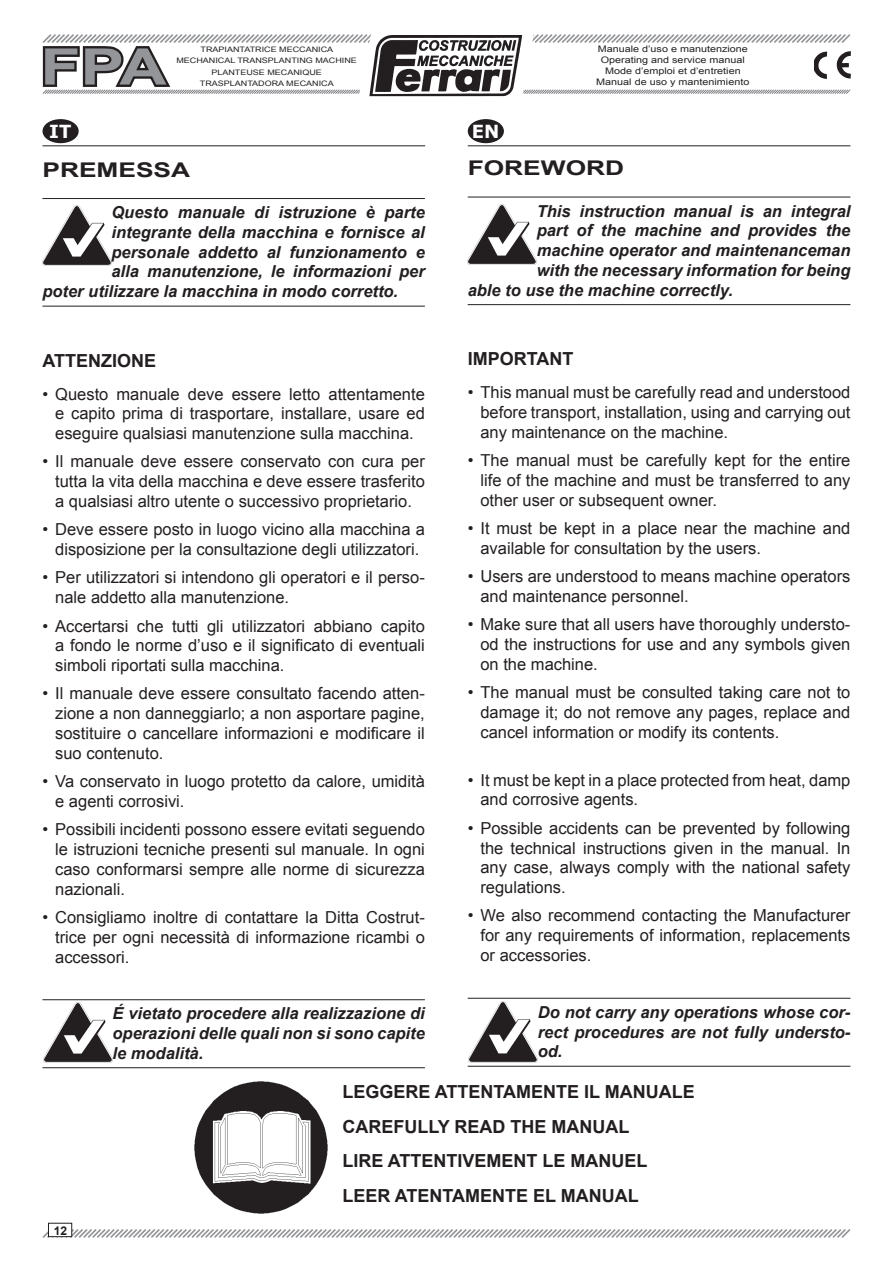
<style>
.page{position:relative;width:893px;height:1263px;background:#fff}
.page>*{position:absolute;margin:0;border:0;box-sizing:border-box;transform-origin:0 0}
.t1{font:700 50.4px "Arial";color:#939598;scale:1.3 1}
.t2{font:700 20.25px "Arial";color:#231f20;scale:1.3 1}
.t3{font:700 18px/34.3px "Arial";color:#231f20}
.t4{font:700 18px "Verdana";color:#fff}
.t5{font:16.5px/19.8px "Arial";color:#231f20;text-align:justify}
.t6{font:italic 700 16.5px/19.8px "Arial";color:#231f20;text-align:justify}
.t7{font:700 12px "Arial";color:#231f20}
.t8{font:9px/10.8px "Arial";color:#231f20;text-align:center;scale:1.2 1}
.t9{font:7.5px/11.2px "Arial";color:#231f20;text-align:center;scale:1.2 1}
</style>
<div class="page">
<div style="left:43px;top:120px;width:35px;height:22px;background:#231f20;border-radius:50%"></div>
<div style="left:43px;top:119px;width:36px;height:24px;border:2px solid #231f20;border-radius:50%"></div>
<hr style="left:43px;top:145px;width:382px;height:1px;background:#231f20">
<svg style="left:42px;top:1227px;width:809px;height:11px"></svg>
<div style="left:48px;top:1223px;width:24px;height:13px;background:#fff"></div>
<div style="left:48px;top:1223px;width:24px;height:14px;border:1px solid #231f20"></div>
<div style="left:468px;top:120px;width:35px;height:22px;background:#231f20;border-radius:50%"></div>
<div style="left:468px;top:119px;width:36px;height:24px;border:2px solid #231f20;border-radius:50%"></div>
<hr style="left:468px;top:145px;width:382px;height:1px;background:#231f20">
<svg style="left:42px;top:34px;width:809px;height:63px"></svg>
<img style="left:367px;top:34px;width:156px;height:62px">
<hr style="left:42px;top:198px;width:383px;height:1px;background:#231f20">
<hr style="left:42px;top:306px;width:383px;height:1px;background:#231f20">
<hr style="left:42px;top:999px;width:383px;height:1px;background:#231f20">
<hr style="left:42px;top:1067px;width:383px;height:1px;background:#231f20">
<hr style="left:468px;top:197px;width:382px;height:1px;background:#231f20">
<hr style="left:468px;top:304px;width:382px;height:1px;background:#231f20">
<hr style="left:468px;top:998px;width:382px;height:1px;background:#231f20">
<hr style="left:468px;top:1066px;width:382px;height:1px;background:#231f20">
<img style="left:43px;top:205px;width:68px;height:60px">
<img style="left:468px;top:205px;width:69px;height:60px">
<img style="left:44px;top:1002px;width:69px;height:60px">
<img style="left:469px;top:1002px;width:69px;height:60px">
<img style="left:195px;top:1081px;width:132px;height:132px">
<h1 class="t1" style="left:40px;top:33px;width:99px">FPA</h1>
<p class="t9" style="left:176px;top:44px;width:152px">TRAPIANTATRICE MECCANICA<br>MECHANICAL TRANSPLANTING MACHINE<br>PLANTEUSE MECANIQUE</p>
<p class="t9" style="left:200px;top:78px;width:113px">TRASPLANTADORA MECANICA</p>
<p class="t8" style="left:596px;top:44px;width:129px">Manuale d’uso e manutenzione<br>Operating and service manual<br>Mode d’emploi et d’entretien<br>Manual de uso y mantenimiento</p>
<p class="t4" style="left:49px;top:118px;width:24px">IT</p>
<p class="t4" style="left:472px;top:118px;width:29px">EN</p>
<p class="t2" style="left:42px;top:156px;width:115px">PREMESSA</p>
<p class="t6" style="left:111px;top:203px;width:315px">Questo manuale di istruzione è parte</p>
<p class="t6" style="left:111px;top:223px;width:315px">integrante della macchina e fornisce al</p>
<p class="t6" style="left:111px;top:242px;width:315px">personale addetto al funzionamento e</p>
<p class="t6" style="left:111px;top:262px;width:315px">alla manutenzione, le informazioni per</p>
<p class="t6" style="left:42px;top:282px;width:357px">poter utilizzare la macchina in modo corretto.</p>
<p class="t2" style="left:468px;top:155px;width:122px">FOREWORD</p>
<p class="t6" style="left:537px;top:201px;width:315px">This instruction manual is an integral</p>
<p class="t6" style="left:537px;top:221px;width:315px">part of the machine and provides the</p>
<p class="t6" style="left:537px;top:241px;width:315px">machine operator and maintenanceman</p>
<p class="t6" style="left:537px;top:261px;width:315px">with the necessary information for being</p>
<p class="t6" style="left:468px;top:281px;width:267px">able to use the machine correctly.</p>
<p class="t3" style="left:42px;top:344px;width:115px">ATTENZIONE</p>
<p class="t5" style="left:55px;top:384px;width:371px;text-indent:-13px">• Questo manuale deve essere letto attentamente e capito prima di trasportare, installare, usare ed eseguire qualsiasi manutenzione sulla macchina.</p>
<p class="t5" style="left:55px;top:452px;width:371px;text-indent:-13px">• Il manuale deve essere conservato con cura per tutta la vita della macchina e deve essere trasferito a qualsiasi altro utente o successivo proprietario.</p>
<p class="t5" style="left:42px;top:520px;width:384px;text-align:center">• Deve essere posto in luogo vicino alla macchina a disposizione per la consultazione degli utilizzatori.</p>
<p class="t5" style="left:55px;top:568px;width:371px;text-indent:-13px">• Per utilizzatori si intendono gli operatori e il perso&shy;nale addetto alla manutenzione.</p>
<p class="t5" style="left:55px;top:616px;width:371px;text-indent:-13px">• Accertarsi che tutti gli utilizzatori abbiano capito a fondo le norme d’uso e il significato di eventuali simboli riportati sulla macchina.</p>
<p class="t5" style="left:55px;top:684px;width:371px;text-indent:-13px">• Il manuale deve essere consultato facendo atten&shy;zione a non danneggiarlo; a non asportare pagine, sostituire o cancellare informazioni e modificare il suo contenuto.</p>
<p class="t5" style="left:55px;top:772px;width:371px;text-indent:-13px">• Va conservato in luogo protetto da calore, umidità e agenti corrosivi.</p>
<p class="t5" style="left:55px;top:820px;width:371px;text-indent:-13px">• Possibili incidenti possono essere evitati seguendo le istruzioni tecniche presenti sul manuale. In ogni caso conformarsi sempre alle norme di sicurezza nazionali.</p>
<p class="t5" style="left:55px;top:907px;width:371px;text-indent:-13px">• Consigliamo inoltre di contattare la Ditta Costrut&shy;trice per ogni necessità di informazione ricambi o accessori.</p>
<p class="t3" style="left:468px;top:342px;width:107px">IMPORTANT</p>
<p class="t5" style="left:480px;top:382px;width:371px;text-indent:-13px">• This manual must be carefully read and understood before transport, installation, using and carrying out any maintenance on the machine.</p>
<p class="t5" style="left:480px;top:450px;width:371px;text-indent:-13px">• The manual must be carefully kept for the entire life of the machine and must be transferred to any other user or subsequent owner.</p>
<p class="t5" style="left:480px;top:518px;width:371px;text-indent:-13px">• It must be kept in a place near the machine and available for consultation by the users.</p>
<p class="t5" style="left:480px;top:566px;width:371px;text-indent:-13px">• Users are understood to means machine operators and maintenance personnel.</p>
<p class="t5" style="left:480px;top:614px;width:371px;text-indent:-13px">• Make sure that all users have thoroughly understo&shy;od the instructions for use and any symbols given on the machine.</p>
<p class="t5" style="left:480px;top:682px;width:371px;text-indent:-13px">• The manual must be consulted taking care not to damage it; do not remove any pages, replace and cancel information or modify its contents.</p>
<p class="t5" style="left:480px;top:770px;width:371px;text-indent:-13px">• It must be kept in a place protected from heat, damp and corrosive agents.</p>
<p class="t5" style="left:480px;top:818px;width:371px;text-indent:-13px">• Possible accidents can be prevented by following the technical instructions given in the manual. In any case, always comply with the national safety regulations.</p>
<p class="t5" style="left:480px;top:906px;width:371px;text-indent:-13px">• We also recommend contacting the Manufacturer for any requirements of information, replacements or accessories.</p>
<p class="t7" style="left:54px;top:1222px;width:15px">12</p>
<p class="t6" style="left:113px;top:1004px;width:314px">É vietato procedere alla realizzazione di operazioni delle quali non si sono capite le modalità.</p>
<p class="t6" style="left:538px;top:1002px;width:314px">Do not carry any operations whose cor&shy;rect procedures are not fully understo&shy;od.</p>
<p class="t3" style="left:342px;top:1075px;width:354px">LEGGERE ATTENTAMENTE IL MANUALE<br>CAREFULLY</p>
<p class="t3" style="left:342px;top:1110px;width:305px;text-indent:112px">READ THE MANUAL<br>LIRE ATTENTIVEMENT LE MANUEL<br>LEER ATENTAMENTE EL MANUAL</p>
</div>
